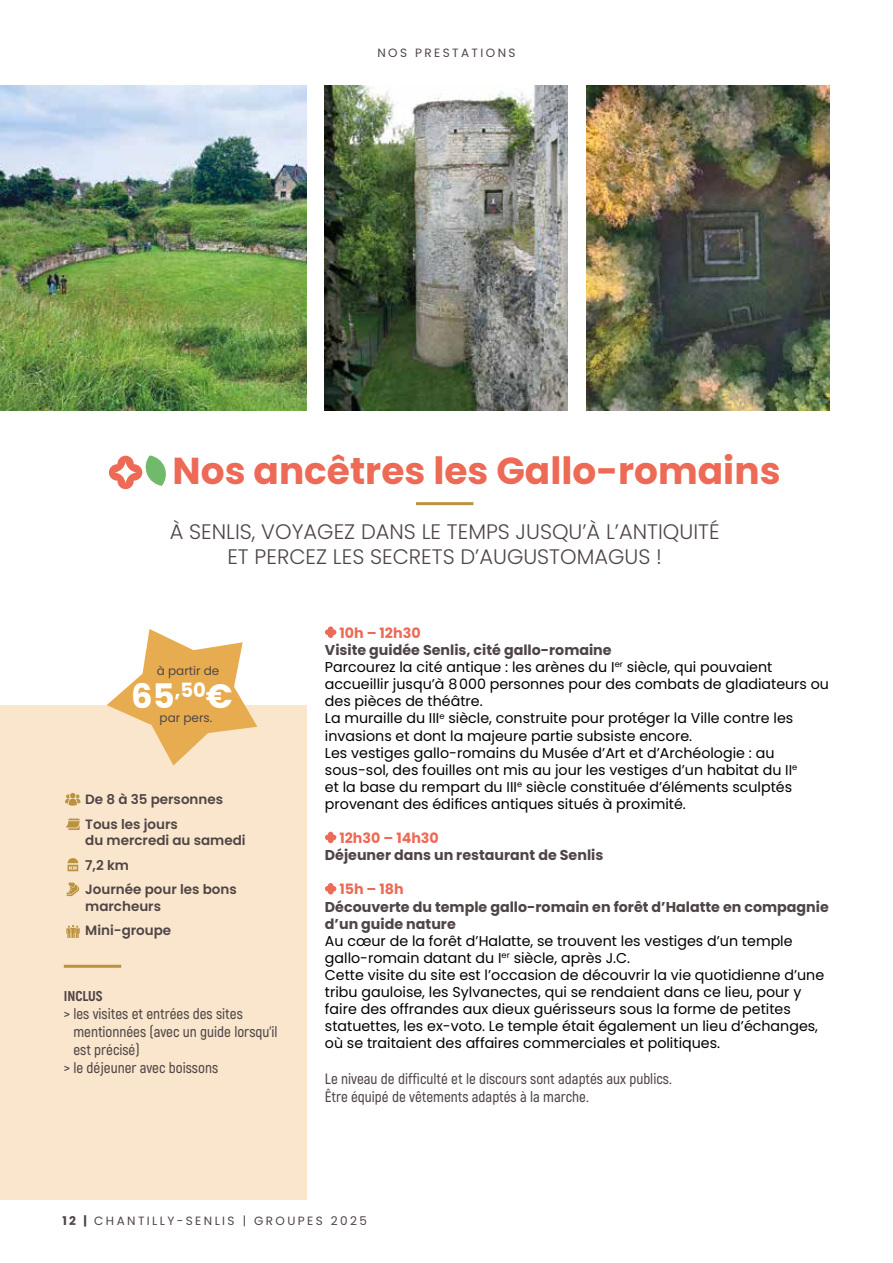
<style>
.page{position:relative;width:893px;height:1263px;background:#fff}
.page>*{position:absolute;margin:0;border:0;box-sizing:border-box;transform-origin:0 0}
.t1{font:700 37.5px "Poppins";color:#ed6a56}
.t2{font:700 33.75px "Poppins";color:#fff}
.t3{font:300 21px/25.2px "Poppins";color:#504546;text-align:center}
.t4{font:600 15px/18px "Akrobat";color:#504546}
.t5{font:14.25px/17.1px "Poppins";color:#000}
.t6{font:700 14.25px/17.1px "Poppins";color:#504546}
.t7{font:700 14.25px "Poppins";color:#ed6a56}
.t8{font:800 14.25px "Akrobat";color:#504546}
.t9{font:600 13.5px/24.8px "Poppins";color:#504546}
.t10{font:12px "Poppins";letter-spacing:.2em;color:#504546}
.t11{font:12px "Poppins";color:#504546}
.s1{font-weight:700;color:#504546}
.s2{font-weight:700}
</style>
<div class="page">
<svg style="left:109px;top:455px;width:57px;height:34px"></svg>
<hr style="left:416px;top:502px;width:57px;height:3px;background:#bb923f">
<svg style="left:325px;top:626px;width:11px;height:12px"></svg>
<svg style="left:325px;top:832px;width:11px;height:11px"></svg>
<svg style="left:325px;top:883px;width:11px;height:11px"></svg>
<div style="left:0;top:705px;width:307px;height:494px;background:#f9e6cd"></div>
<svg style="left:65px;top:793px;width:16px;height:13px"></svg>
<svg style="left:66px;top:818px;width:14px;height:12px"></svg>
<svg style="left:68px;top:858px;width:10px;height:13px"></svg>
<svg style="left:66px;top:883px;width:13px;height:13px"></svg>
<svg style="left:66px;top:925px;width:14px;height:12px"></svg>
<hr style="left:64px;top:965px;width:57px;height:3px;background:#bb923f">
<img style="left:325px;top:85px;width:243px;height:325px">
<img style="left:0;top:85px;width:307px;height:325px">
<img style="left:586px;top:85px;width:243px;height:325px">
<svg style="left:107px;top:629px;width:150px;height:136px"></svg>
<p class="t10" style="left:377px;top:46px;width:140px">NOS PRESTATIONS</p>
<h1 class="t1" style="left:173px;top:449px;width:609px">Nos ancêtres les Gallo-romains</h1>
<h3 class="t3" style="left:170px;top:519px;width:551px">À SENLIS, VOYAGEZ DANS LE TEMPS JUSQU’À L’ANTIQUITÉ<br>ET PERCEZ LES SECRETS D’AUGUSTOMAGUS !</h3>
<p class="t11" style="left:157px;top:664px;width:64px">à partir de</p>
<p class="t10" style="left:160px;top:711px;width:54px">par pers.</p>
<h2 class="t2" style="left:131px;top:677px;width:103px">65<sup>,50</sup>€</h2>
<p class="t9" style="left:85px;top:787px;width:139px">De 8 à 35 personnes<br>Tous les jours</p>
<p class="t9" style="left:85px;top:828px;width:162px">du mercredi au samedi<br>7,2 km<br>Journée pour les bons</p>
<p class="t9" style="left:85px;top:894px;width:88px">marcheurs<br>Mini-groupe</p>
<p class="t8" style="left:64px;top:987px;width:40px">INCLUS</p>
<p class="t4" style="left:64px;top:1005px;width:181px">&gt; les visites et entrées des sites</p>
<p class="t4" style="left:73px;top:1023px;width:206px">mentionnées (avec un guide lorsqu’il</p>
<p class="t4" style="left:73px;top:1041px;width:68px">est précisé)</p>
<p class="t4" style="left:64px;top:1059px;width:156px">&gt; le déjeuner avec boissons</p>
<p class="t7" style="left:339px;top:625px;width:83px">10h – 12h30</p>
<p class="t5" style="left:325px;top:642px;width:506px"><span class="s1">Visite guidée Senlis, cité gallo-romaine<br></span>Parcourez la cité antique : les arènes du I<sup>er</sup> siècle, qui pouvaient accueillir jusqu’à 8000 personnes pour des combats de gladiateurs ou des pièces de théâtre.<br>La muraille du III<sup>e</sup> siècle, construite pour protéger la Ville contre les invasions et dont la majeure partie subsiste encore.<br>Les vestiges gallo-romains du Musée d’Art et d’Archéologie : au sous-sol, des fouilles ont mis au jour les vestiges d’un habitat du II<sup>e<br></sup>et la base du rempart du III<sup>e</sup> siècle constituée d’éléments sculptés provenant des édifices antiques situés à proximité.</p>
<p class="t7" style="left:339px;top:830px;width:101px">12h30 – 14h30</p>
<p class="t6" style="left:325px;top:847px;width:280px">Déjeuner dans un restaurant de Senlis</p>
<p class="t7" style="left:339px;top:881px;width:66px">15h – 18h</p>
<p class="t6" style="left:325px;top:898px;width:505px">Découverte du temple gallo-romain en forêt d’Halatte en compagnie d’un guide nature</p>
<p class="t5" style="left:325px;top:932px;width:501px">Au cœur de la forêt d’Halatte, se trouvent les vestiges d’un temple gallo-romain datant du I<sup>er</sup> siècle, après J.C.<br>Cette visite du site est l’occasion de découvrir la vie quotidienne d’une tribu gauloise, les Sylvanectes, qui se rendaient dans ce lieu, pour y faire des offrandes aux dieux guérisseurs sous la forme de petites statuettes, les ex-voto. Le temple était également un lieu d’échanges, où se traitaient des affaires commerciales et politiques.</p>
<p class="t4" style="left:325px;top:1070px;width:348px">Le niveau de difficulté et le discours sont adaptés aux publics.<br>Être équipé de vêtements adaptés à la marche.</p>
<p class="t10" style="left:62px;top:1214px;width:306px"><span class="s2">12 |</span> CHANTILLY-SENLIS | GROUPES 2025</p>
</div>
